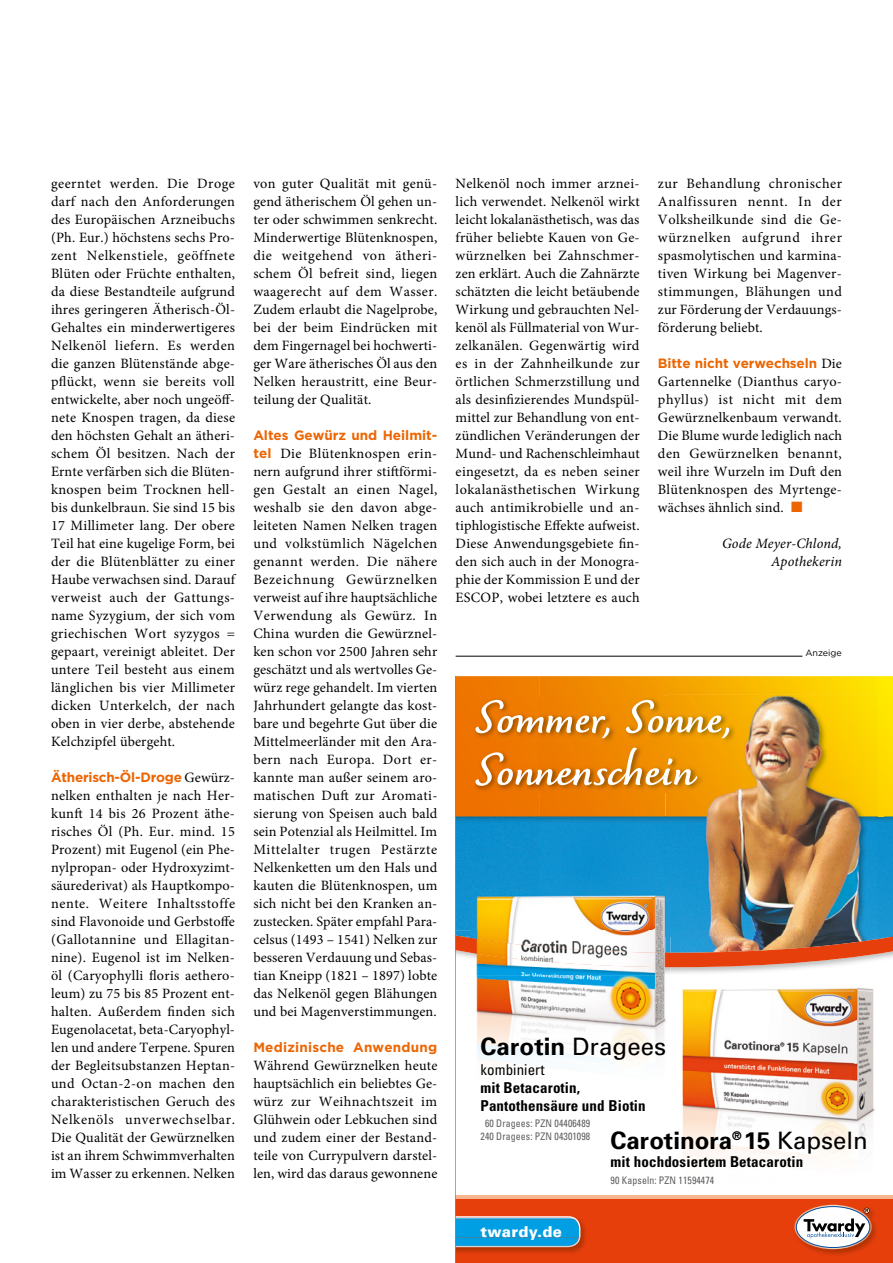
<style>
.page{position:relative;width:893px;height:1263px;background:#fff}
.page>*{position:absolute;margin:0;border:0;box-sizing:border-box;transform-origin:0 0}
.t1{font:700 52.5px/52.5px "Dolce";color:#fff}
.t2{font:700 24px "Univers";color:#000}
.t3{font:700 condensed 15px/18px "Univers";letter-spacing:.01em;color:#000}
.t4{font:900 15px "Univers";letter-spacing:.02em;color:#fff}
.Praxis_Grundtext{font:14.25px/18px "Minion Pro";letter-spacing:.01em;color:#000;text-align:justify}
.Praxis_Autor{font:italic 14.25px/18px "Minion Pro";letter-spacing:.01em;color:#000;text-align:right}
.Praxis_Grundtext-2{font:700 13.5px "Gotham";color:#ec6502}
.t5{font:condensed 10.5px/12.6px "Univers";letter-spacing:.01em;color:#5e5e5d;scale:.94 1}
.t6{font:9px "Gotham";color:#000}
.s1{font-family:"Minion Pro";font-weight:400;font-size:14.25px;color:#000}
.s2{font-family:"Gotham";font-weight:700;font-size:13.5px;color:#ec6502}
.s3{color:#ec6502}
.s4{font-weight:400}
.s5{color:#fff}
</style>
<div class="page">
<hr style="left:456px;top:656px;width:346px;height:1px;background:#000">
<div style="left:456px;top:824px;width:437px;height:107px;background:#0e8fce"></div>
<img style="left:456px;top:816px;width:83px;height:8px">
<svg style="left:456px;top:676px;width:437px;height:140px;background:#f28c00"></svg>
<img style="left:666px;top:824px;width:217px;height:107px">
<svg style="left:878px;top:816px;width:15px;height:8px"></svg>
<img style="left:878px;top:695px;width:5px;height:121px">
<img style="left:539px;top:816px;width:127px;height:74px">
<img style="left:539px;top:676px;width:339px;height:140px">
<img style="left:666px;top:695px;width:212px;height:129px">
<div style="left:455px;top:1195px;width:438px;height:14px;background:#f7b48f"></div>
<div style="left:455px;top:1199px;width:438px;height:64px;background:#e73f0c"></div>
<img style="left:456px;top:1220px;width:130px;height:33px">
<div style="left:456px;top:1219px;width:118px;height:18px;background:#009ee3"></div>
<img style="left:456px;top:1216px;width:121px;height:3px">
<img style="left:456px;top:1237px;width:124px;height:10px">
<img style="left:574px;top:1219px;width:6px;height:18px">
<img style="left:812px;top:1211px;width:64px;height:44px">
<img style="left:810px;top:1204px;width:63px;height:46px">
<img style="left:794px;top:1205px;width:78px;height:44px">
<img style="left:805px;top:1205px;width:66px;height:44px">
<div style="left:796px;top:1206px;width:74px;height:41px;background:#fff;border-radius:50%"></div>
<div style="left:796px;top:1206px;width:74px;height:42px;border:1px solid #004e9e;border-radius:50%"></div>
<svg style="left:804px;top:1208px;width:66px;height:30px"></svg>
<img style="left:472px;top:697px;width:263px;height:95px">
<img style="left:471px;top:890px;width:200px;height:41px">
<img style="left:476px;top:967px;width:195px;height:97px">
<img style="left:456px;top:931px;width:437px;height:36px">
<img style="left:471px;top:936px;width:68px;height:2px">
<img style="left:539px;top:936px;width:132px;height:2px">
<img style="left:471px;top:938px;width:200px;height:29px">
<img style="left:682px;top:988px;width:193px;height:171px">
<hr style="left:455px;top:676px;width:1px;height:587px;background:#ee7100">
<p class="Praxis_Grundtext" style="left:51px;top:175px;width:186px">geerntet werden. Die Droge darf nach den Anforderungen des Europäischen Arzneibuchs (Ph. Eur.) höchstens sechs Pro&shy;zent Nelkenstiele, geöffnete Blüten oder Früchte enthalten, da diese Bestandteile aufgrund ihres geringeren Ätherisch-Öl-Gehaltes ein minderwertigeres Nelkenöl liefern. Es werden die ganzen Blütenstände abge&shy;pflückt, wenn sie bereits voll entwickelte, aber noch ungeöff&shy;nete Knospen tragen, da diese den höchsten Gehalt an ätheri&shy;schem Öl besitzen. Nach der Ernte verfärben sich die Blüten&shy;knospen beim Trocknen hell&shy;bis dunkelbraun. Sie sind 15 bis 17 Millimeter lang. Der obere Teil hat eine kugelige Form, bei der die Blütenblätter zu einer Haube verwachsen sind. Darauf verweist auch der Gattungs&shy;name Syzygium, der sich vom griechischen Wort syzygos = gepaart, vereinigt ableitet. Der untere Teil besteht aus einem länglichen bis vier Millimeter dicken Unterkelch, der nach oben in vier derbe, abstehende Kelchzipfel übergeht.</p>
<p class="Praxis_Grundtext-2" style="left:51px;top:768px;width:186px">Ätherisch-Öl-Droge <span class="s1">Gewürz-</span></p>
<p class="Praxis_Grundtext" style="left:51px;top:787px;width:186px">nelken enthalten je nach Her&shy;kunft 14 bis 26 Prozent äthe&shy;risches Öl (Ph. Eur. mind. 15<br>Prozent) mit Eugenol (ein Phe&shy;nylpropan- oder Hydroxyzimt&shy;säurederivat) als Hauptkompo&shy;nente. Weitere Inhaltsstoffe sind Flavonoide und Gerbstoffe (Gallotannine und Ellagitan&shy;nine). Eugenol ist im Nelken&shy;öl (Caryophylli floris aethero&shy;leum) zu 75 bis 85 Prozent ent&shy;halten. Außerdem finden sich Eugenolacetat, beta-Caryophyl&shy;len und andere Terpene. Spuren der Begleitsubstanzen Heptan&shy;und Octan-2-on machen den charakteristischen Geruch des Nelkenöls unverwechselbar.<br>Die Qualität der Gewürznelken ist an ihrem Schwimmverhalten im Wasser zu erkennen. Nelken</p>
<p class="Praxis_Grundtext" style="left:253px;top:175px;width:186px">von guter Qualität mit genü&shy;gend ätherischem Öl gehen un&shy;ter oder schwimmen senkrecht.<br>Minderwertige Blütenknospen, die weitgehend von ätheri&shy;schem Öl befreit sind, liegen waagerecht auf dem Wasser.<br>Zudem erlaubt die Nagelprobe, bei der beim Eindrücken mit dem Fingernagel bei hochwerti&shy;ger Ware ätherisches Öl aus den Nelken heraustritt, eine Beur&shy;teilung der Qualität.</p>
<p class="Praxis_Grundtext-2" style="left:253px;top:426px;width:186px">Altes Gewürz und Heilmit-</p>
<p class="Praxis_Grundtext" style="left:253px;top:445px;width:186px"><span class="s2">tel</span> Die Blütenknospen erin&shy;nern aufgrund ihrer stiftförmi&shy;gen Gestalt an einen Nagel, weshalb sie den davon abge&shy;leiteten Namen Nelken tragen und volkstümlich Nägelchen genannt werden. Die nähere Bezeichnung Gewürznelken verweist auf ihre hauptsächliche Verwendung als Gewürz. In China wurden die Gewürznel&shy;ken schon vor 2500 Jahren sehr geschätzt und als wertvolles Ge&shy;würz rege gehandelt. Im vierten Jahrhundert gelangte das kost&shy;bare und begehrte Gut über die Mittelmeerländer mit den Ara&shy;bern nach Europa. Dort er&shy;kannte man außer seinem aro&shy;matischen Duft zur Aromati&shy;sierung von Speisen auch bald sein Potenzial als Heilmittel. Im Mittelalter trugen Pestärzte Nelkenketten um den Hals und kauten die Blütenknospen, um sich nicht bei den Kranken an&shy;zustecken. Später empfahl Para&shy;celsus (1493 – 1541) Nelken zur besseren Verdauung und Sebas&shy;tian Kneipp (1821 – 1897) lobte das Nelkenöl gegen Blähungen und bei Magenverstimmungen.</p>
<p class="Praxis_Grundtext-2" style="left:253px;top:1038px;width:185px">Medizinische Anwendung</p>
<p class="Praxis_Grundtext" style="left:253px;top:1057px;width:186px">Während Gewürznelken heute hauptsächlich ein beliebtes Ge&shy;würz zur Weihnachtszeit im Glühwein oder Lebkuchen sind und zudem einer der Bestand&shy;teile von Currypulvern darstel&shy;len, wird das daraus gewonnene</p>
<p class="Praxis_Grundtext" style="left:456px;top:175px;width:186px">Nelkenöl noch immer arznei&shy;lich verwendet. Nelkenöl wirkt leicht lokalanästhetisch, was das früher beliebte Kauen von Ge&shy;würznelken bei Zahnschmer&shy;zen erklärt. Auch die Zahnärzte schätzten die leicht betäubende Wirkung und gebrauchten Nel&shy;kenöl als Füllmaterial von Wur&shy;zelkanälen. Gegenwärtig wird es in der Zahnheilkunde zur örtlichen Schmerzstillung und als desinfizierendes Mundspül&shy;mittel zur Behandlung von ent&shy;zündlichen Veränderungen der Mund- und Rachenschleimhaut eingesetzt, da es neben seiner lokalanästhetischen Wirkung auch antimikrobielle und an&shy;tiphlogistische Effekte aufweist.<br>Diese Anwendungsgebiete fin&shy;den sich auch in der Monogra&shy;phie der Kommission E und der ESCOP, wobei letztere es auch</p>
<p class="Praxis_Grundtext" style="left:658px;top:175px;width:186px">zur Behandlung chronischer Analfissuren nennt. In der Volksheilkunde sind die Ge&shy;würznelken aufgrund ihrer spasmolytischen und karmina&shy;tiven Wirkung bei Magenver&shy;stimmungen, Blähungen und zur Förderung der Verdauungs&shy;förderung beliebt.</p>
<p class="Praxis_Grundtext-2" style="left:658px;top:354px;width:186px">Bitte nicht verwechseln <span class="s1">Die</span></p>
<p class="Praxis_Grundtext" style="left:658px;top:373px;width:186px">Gartennelke (Dianthus caryo&shy;phyllus) ist nicht mit dem Gewürznelkenbaum verwandt.<br>Die Blume wurde lediglich nach den Gewürznelken benannt, weil ihre Wurzeln im Duft den Blütenknospen des Myrtenge&shy;wächses ähnlich sind. <span class="s3">■</span></p>
<p class="Praxis_Autor" style="left:722px;top:535px;width:121px">Gode Meyer-Chlond,<br>Apothekerin</p>
<p class="t1" style="left:476px;top:687px;width:258px">Sommer, Sonne,<br>Sonnenschein</p>
<p class="t6" style="left:805px;top:647px;width:38px">Anzeige</p>
<p class="t2" style="left:480px;top:1032px;width:187px">Carotin <span class="s4">Dragees</span></p>
<p class="t3" style="left:480px;top:1060px;width:167px"><span class="s4">kombiniert<br></span>mit Betacarotin,<br>Pantothensäure und Biotin</p>
<p class="t5" style="left:480px;top:1117px;width:118px"><span class="s5">2</span>60 Dragees: PZN 04406489<br>240 Dragees: PZN 04301098</p>
<p class="t2" style="left:611px;top:1126px;width:259px">Carotinora<sup>®</sup> 15 <span class="s4">Kapseln</span></p>
<p class="t3" style="left:611px;top:1153px;width:194px">mit hochdosiertem Betacarotin</p>
<p class="t5" style="left:611px;top:1173px;width:112px">90 Kapseln: PZN 11594474</p>
<p class="t4" style="left:480px;top:1222px;width:83px">twardy.de</p>
</div>
